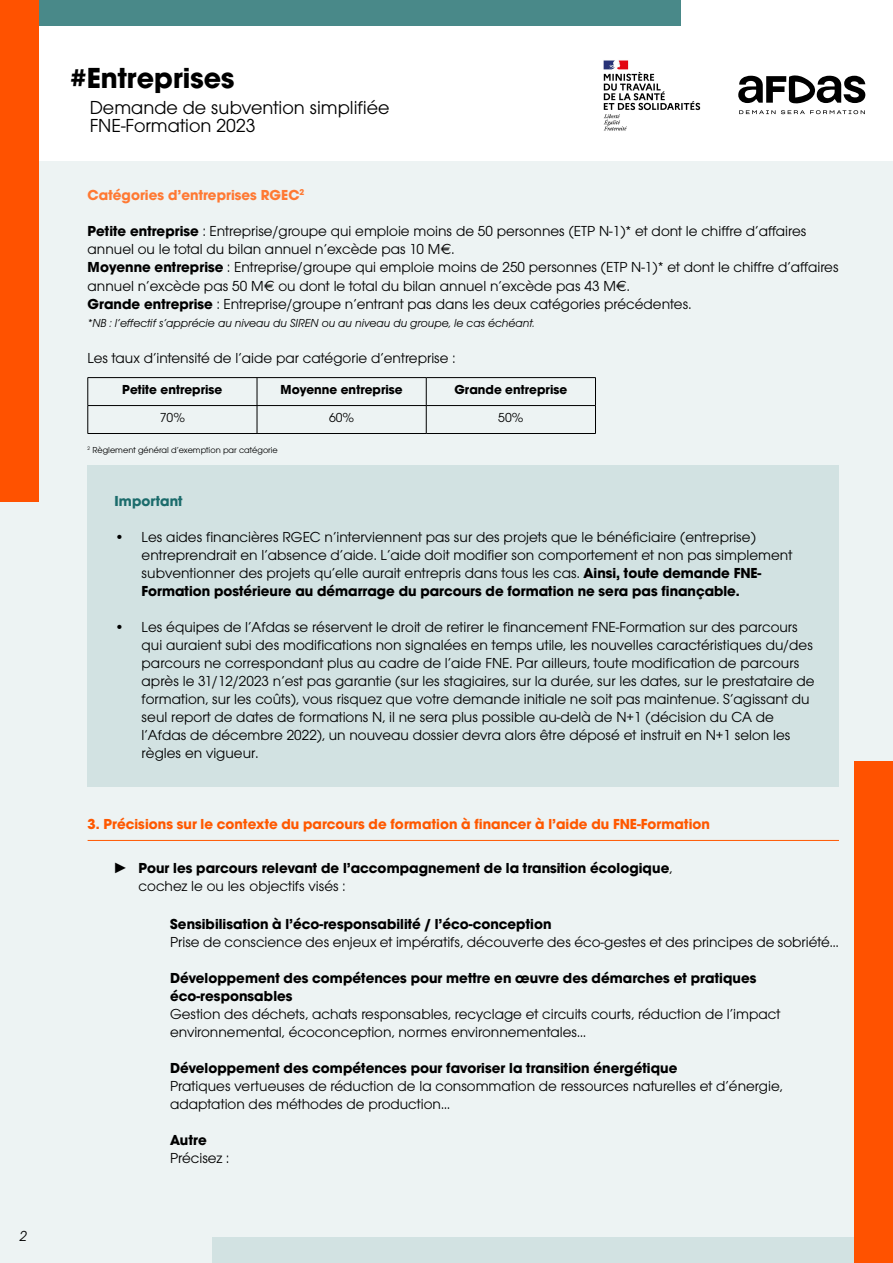
<style>
.page{position:relative;width:893px;height:1263px;background:#fff}
.page>*{position:absolute;margin:0;border:0;box-sizing:border-box;transform-origin:0 0}
.t1{font:700 30px "Avalon";color:#000}
.t2{font:19.5px/18px "Avalon";color:#000}
.t3{font:15px/18px "Avalon";color:#000}
.t4{font:700 15px/18px "Avalon";color:#000}
.t5{font:700 15px "Avalon";color:#ff5800}
.t6{font:700 15px "Avalon";color:#ff7933}
.t7{font:700 15px "Avalon";color:#1c6c6c}
.t8{font:italic 15px "Avalon";color:#000}
.t9{font:700 13.5px "Avalon";color:#000}
.t10{font:13.5px "Avalon";color:#000}
.t11{font:italic 12px "Avalon";color:#000}
.t12{font:9px "Avalon";color:#000}
.s1{font-weight:700}
.s2{font-family:"Arial"}
.s3{font-weight:400}
</style>
<div class="page">
<div style="left:0;top:162px;width:893px;height:1101px;background:#edf3f3"></div>
<div style="left:0;top:0;width:680px;height:26px;background:#498989"></div>
<div style="left:0;top:0;width:38px;height:502px;background:#ff5200"></div>
<div style="left:213px;top:1237px;width:680px;height:26px;background:#d2e2e2"></div>
<div style="left:855px;top:761px;width:38px;height:502px;background:#ff5200"></div>
<svg style="left:738px;top:75px;width:127px;height:29px"></svg>
<svg style="left:739px;top:110px;width:36px;height:4px"></svg>
<svg style="left:781px;top:110px;width:84px;height:4px"></svg>
<hr style="left:88px;top:377px;width:169px;height:1px;background:#000">
<hr style="left:257px;top:377px;width:169px;height:1px;background:#000">
<hr style="left:426px;top:377px;width:170px;height:1px;background:#000">
<hr style="left:88px;top:405px;width:169px;height:1px;background:#000">
<svg style="left:88px;top:378px;width:1px;height:55px"></svg>
<hr style="left:257px;top:405px;width:169px;height:1px;background:#000">
<svg style="left:257px;top:378px;width:1px;height:55px"></svg>
<hr style="left:426px;top:405px;width:170px;height:1px;background:#000">
<svg style="left:426px;top:378px;width:1px;height:55px"></svg>
<svg style="left:595px;top:378px;width:1px;height:55px"></svg>
<hr style="left:88px;top:433px;width:169px;height:1px;background:#000">
<hr style="left:257px;top:433px;width:169px;height:1px;background:#000">
<hr style="left:426px;top:433px;width:170px;height:1px;background:#000">
<div style="left:88px;top:466px;width:751px;height:321px;background:#d2e2e2"></div>
<hr style="left:88px;top:840px;width:751px;height:1px;background:#ff5800">
<img style="left:603px;top:60px;width:98px;height:71px">
<p class="t8" style="left:20px;top:1227px;width:9px">2</p>
<h1 class="t1" style="left:70px;top:60px;width:166px">#Entreprises</h1>
<h2 class="t2" style="left:90px;top:99px;width:301px">Demande de subvention simplifiée<br>FNE-Formation 2023</h2>
<p class="t6" style="left:88px;top:186px;width:218px">Catégories d’entreprises RGEC<sup>2</sup></p>
<p class="t3" style="left:88px;top:223px;width:753px"><span class="s1">Petite entreprise</span> : Entreprise/groupe qui emploie moins de 50 personnes (ETP N-1)* et dont le chiffre d’affaires annuel ou le total du bilan annuel n’excède pas 10 M€.<br><span class="s1">Moyenne entreprise</span> : Entreprise/groupe qui emploie moins de 250 personnes (ETP N-1)* et dont le chiffre d’affaires annuel n’excède pas 50 M€ ou dont le total du bilan annuel n’excède pas 43 M€.<br><span class="s1">Grande entreprise</span> : Entreprise/groupe n’entrant pas dans les deux catégories précédentes.</p>
<p class="t11" style="left:88px;top:316px;width:449px">*NB : l’effectif s’apprécie au niveau du SIREN ou au niveau du groupe, le cas échéant.</p>
<p class="t3" style="left:88px;top:349px;width:369px">Les taux d’intensité de l’aide par catégorie d’entreprise :</p>
<p class="t9" style="left:122px;top:381px;width:102px">Petite entreprise</p>
<p class="t9" style="left:280px;top:381px;width:124px">Moyenne entreprise</p>
<p class="t9" style="left:454px;top:381px;width:114px">Grande entreprise</p>
<p class="t10" style="left:160px;top:409px;width:27px">70%</p>
<p class="t10" style="left:329px;top:409px;width:27px">60%</p>
<p class="t10" style="left:498px;top:409px;width:27px">50%</p>
<p class="t12" style="left:88px;top:445px;width:192px"><sup>2</sup> Règlement général d’exemption par catégorie</p>
<p class="t7" style="left:115px;top:492px;width:70px">Important</p>
<p class="t3" style="left:142px;top:528px;width:652px;text-indent:-27px">• Les aides financières RGEC n’interviennent pas sur des projets que le bénéficiaire (entreprise) entreprendrait en l’absence d’aide. L’aide doit modifier son comportement et non pas simplement subventionner des projets qu’elle aurait entrepris dans tous les cas. <span class="s1">Ainsi, toute demande FNE-Formation postérieure au démarrage du parcours de formation ne sera pas finançable.</span></p>
<p class="t3" style="left:142px;top:618px;width:675px;text-indent:-27px">• Les équipes de l’Afdas se réservent le droit de retirer le financement FNE-Formation sur des parcours qui auraient subi des modifications non signalées en temps utile, les nouvelles caractéristiques du/des parcours ne correspondant plus au cadre de l’aide FNE. Par ailleurs, toute modification de parcours après le 31/12/2023 n’est pas garantie (sur les stagiaires, sur la durée, sur les dates, sur le prestataire de formation, sur les coûts), vous risquez que votre demande initiale ne soit pas maintenue. S’agissant du seul report de dates de formations N, il ne sera plus possible au-delà de N+1 (décision du CA de l’Afdas de décembre 2022), un nouveau dossier devra alors être déposé et instruit en N+1 selon les règles en vigueur.</p>
<p class="t5" style="left:88px;top:815px;width:624px">3. Précisions sur le contexte du parcours de formation à financer à l’aide du FNE-Formation</p>
<p class="t4" style="left:139px;top:859px;width:535px;text-indent:-26px"><span class="s2">►</span> Pour les parcours relevant de l’accompagnement de la transition écologique<span class="s3">, cochez le ou les objectifs visés :</span></p>
<p class="t4" style="left:170px;top:915px;width:383px">Sensibilisation à l’éco-responsabilité / l’éco-conception</p>
<p class="t3" style="left:170px;top:933px;width:670px">Prise de conscience des enjeux et impératifs, découverte des éco-gestes et des principes de sobriété…</p>
<p class="t4" style="left:170px;top:969px;width:588px">Développement des compétences pour mettre en œuvre des démarches et pratiques éco-responsables</p>
<p class="t3" style="left:170px;top:1005px;width:612px">Gestion des déchets, achats responsables, recyclage et circuits courts, réduction de l’impact environnemental, écoconception, normes environnementales…</p>
<p class="t4" style="left:170px;top:1059px;width:509px">Développement des compétences pour favoriser la transition énergétique</p>
<p class="t3" style="left:170px;top:1077px;width:614px">Pratiques vertueuses de réduction de la consommation de ressources naturelles et d’énergie, adaptation des méthodes de production…</p>
<p class="t4" style="left:170px;top:1131px;width:38px">Autre</p>
<p class="t3" style="left:170px;top:1149px;width:61px">Précisez :</p>
</div>
